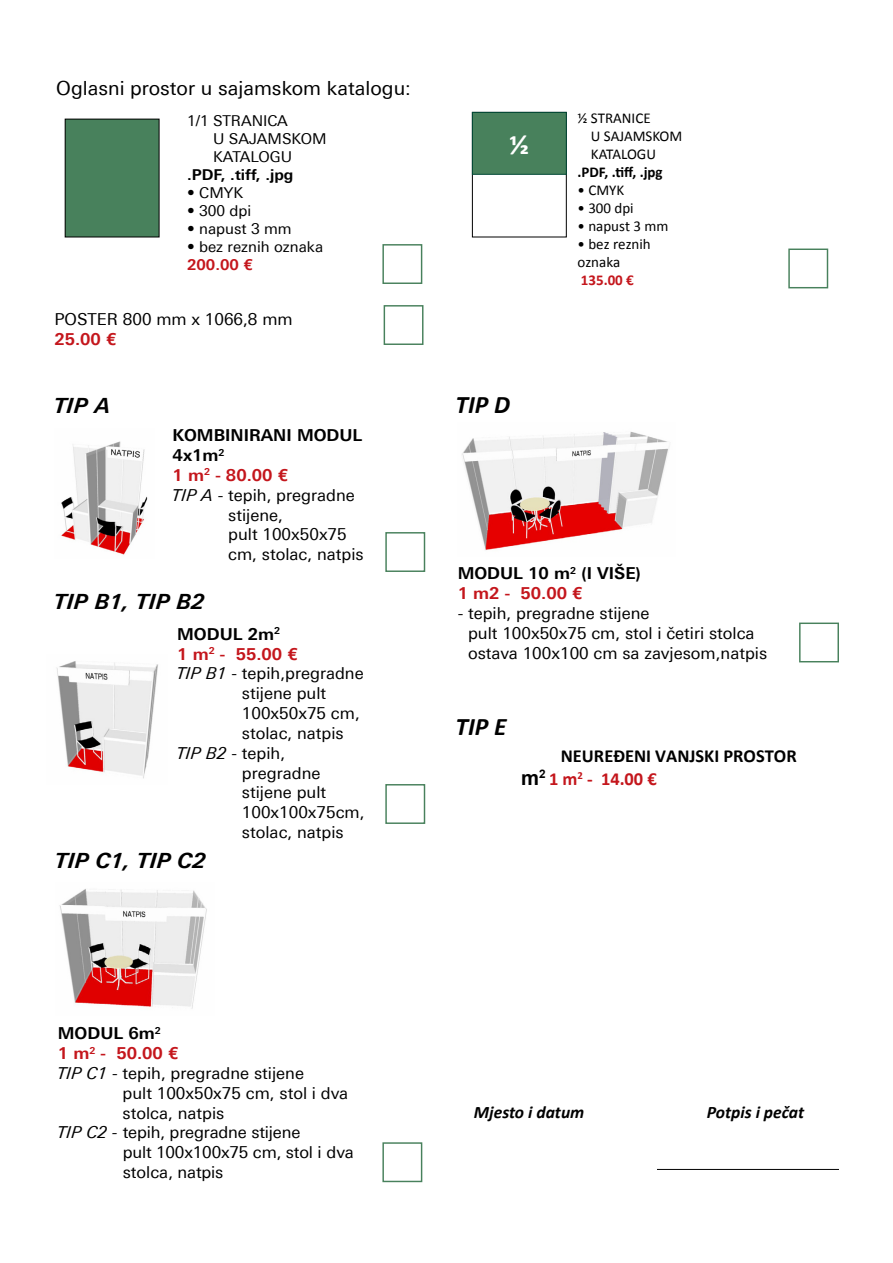
<style>
.page{position:relative;width:893px;height:1263px;background:#fff}
.page>*{position:absolute;margin:0;border:0;box-sizing:border-box;transform-origin:0 0}
.t1{font:700 28.35px "Calibri";color:#fff}
.t2{font:italic 700 25.35px "Calibri";color:#000}
.t3{font:italic 700 21px "Univers Next Pro";color:#000}
.t4{font:19.5px "Univers Next Pro";color:#000101}
.t5{font:700 18.45px/23.1px "Calibri";color:#000}
.t6{font:italic 700 17.55px "Calibri";color:#000}
.t7{font:16.5px/19.8px "Univers Next Pro";color:#000}
.t8{font:700 16.5px/19.8px "Univers Next Pro";color:#000}
.t9{font:700 16.5px "Univers Next Pro";color:#c4161c}
.t10{font:15px/18px "Univers Next Pro";color:#000}
.t11{font:15px/18px "Calibri";color:#000}
.t12{font:700 15px "Univers Next Pro";color:#000}
.t13{font:700 15px "Calibri";color:#000}
.t14{font:700 15px "Univers Next Pro";color:#c4161c}
.t15{font:700 15px "Calibri";color:#c4161c}
.s1{font-style:italic}
.s2{color:#c4161c}
.s3{font-family:"Arial";font-size:20.25px}
</style>
<div class="page">
<div style="left:385px;top:532px;width:40px;height:40px;border:1px solid #48815c"></div>
<div style="left:799px;top:622px;width:40px;height:40px;border:1px solid #48815c"></div>
<img style="left:61px;top:441px;width:87px;height:114px">
<img style="left:56px;top:661px;width:102px;height:118px">
<img style="left:59px;top:889px;width:148px;height:120px">
<img style="left:462px;top:432px;width:207px;height:118px">
<div style="left:382px;top:244px;width:40px;height:40px;border:1px solid #48815c"></div>
<div style="left:788px;top:249px;width:40px;height:39px;border:1px solid #48815c"></div>
<div style="left:385px;top:784px;width:40px;height:40px;border:1px solid #48815c"></div>
<div style="left:382px;top:1142px;width:40px;height:40px;border:1px solid #48815c"></div>
<div style="left:384px;top:305px;width:39px;height:40px;border:1px solid #48815c"></div>
<div style="left:65px;top:119px;width:94px;height:118px;background:#48815c"></div>
<div style="left:65px;top:119px;width:94px;height:118px;border:1px solid #000"></div>
<div style="left:472px;top:112px;width:95px;height:125px;border:1px solid #000"></div>
<div style="left:472px;top:112px;width:95px;height:63px;background:#48815c;border:1px solid #004835"></div>
<hr style="left:657px;top:1169px;width:182px;height:1px;background:#000">
<p class="t4" style="left:56px;top:77px;width:356px">Oglasni prostor u sajamskom katalogu:</p>
<p class="t10" style="left:213px;top:112px;width:115px;text-indent:-26px">1/1 STRANICA<br>U SAJAMSKOM<br>KATALOGU</p>
<p class="t12" style="left:187px;top:166px;width:108px">.PDF, .tiff, .jpg</p>
<p class="t10" style="left:187px;top:184px;width:58px">• CMYK</p>
<p class="t10" style="left:187px;top:202px;width:66px">• 300 dpi</p>
<p class="t10" style="left:187px;top:220px;width:106px">• napust 3 mm</p>
<p class="t10" style="left:187px;top:238px;width:138px">• bez reznih oznaka</p>
<p class="t14" style="left:187px;top:256px;width:67px">200.00 €</p>
<p class="t7" style="left:54px;top:309px;width:240px">POSTER 800 mm x 1066,8 mm</p>
<p class="t9" style="left:54px;top:329px;width:64px">25.00 €</p>
<p class="t3" style="left:54px;top:393px;width:58px">TIP A</p>
<p class="t8" style="left:173px;top:425px;width:191px">KOMBINIRANI MODUL</p>
<p class="t8" style="left:173px;top:445px;width:54px">4x1m<sup>2</sup></p>
<p class="t9" style="left:173px;top:465px;width:117px">1 m<sup>2</sup> - 80.00 €</p>
<p class="t7" style="left:173px;top:485px;width:184px"><span class="s1">TIP A</span> - tepih, pregradne</p>
<p class="t7" style="left:228px;top:505px;width:56px">stijene,</p>
<p class="t7" style="left:228px;top:525px;width:120px">pult 100x50x75</p>
<p class="t7" style="left:228px;top:544px;width:137px">cm, stolac, natpis</p>
<p class="t3" style="left:54px;top:589px;width:152px">TIP B1, TIP B2</p>
<p class="t8" style="left:177px;top:624px;width:105px">MODUL 2m<sup>2</sup></p>
<p class="t9" style="left:177px;top:644px;width:122px">1 m<sup>2</sup> - 55.00 €</p>
<p class="t7" style="left:177px;top:664px;width:188px"><span class="s1">TIP B1</span> - tepih,pregradne</p>
<p class="t7" style="left:242px;top:683px;width:86px">stijene pult</p>
<p class="t7" style="left:242px;top:703px;width:119px">100x50x75 cm,</p>
<p class="t7" style="left:242px;top:723px;width:103px">stolac, natpis</p>
<p class="t7" style="left:177px;top:743px;width:110px"><span class="s1">TIP B2</span> - tepih,</p>
<p class="t7" style="left:242px;top:763px;width:80px">pregradne</p>
<p class="t7" style="left:242px;top:782px;width:86px">stijene pult</p>
<p class="t7" style="left:242px;top:802px;width:124px">100x100x75cm,</p>
<p class="t7" style="left:242px;top:822px;width:103px">stolac, natpis</p>
<p class="t3" style="left:55px;top:848px;width:152px">TIP C1, TIP C2</p>
<h1 class="t1" style="left:510px;top:125px;width:21px">½</h1>
<h2 class="t2" style="left:455px;top:386px;width:56px">TIP D</h2>
<p class="t11" style="left:591px;top:109px;width:93px;text-indent:-13px">½ STRANICE<br>U SAJAMSKOM<br>KATALOGU</p>
<p class="t13" style="left:577px;top:162px;width:87px">.PDF, .tiff, .jpg</p>
<p class="t11" style="left:577px;top:181px;width:48px">• CMYK</p>
<p class="t11" style="left:577px;top:199px;width:58px">• 300 dpi</p>
<p class="t11" style="left:577px;top:217px;width:92px">• napust 3 mm</p>
<p class="t11" style="left:577px;top:235px;width:75px">• bez reznih oznaka</p>
<p class="t15" style="left:581px;top:270px;width:55px">135.00 €</p>
<p class="t8" style="left:458px;top:563px;width:185px">MODUL 10 m<sup>2</sup> (I VIŠE)<br><span class="s2">1 m2 - 50.00 €</span></p>
<p class="t7" style="left:468px;top:603px;width:301px;text-indent:-10px">- tepih, pregradne stijene<br>pult 100x50x75 cm, stol i četiri stolca ostava 100x100 cm sa zavjesom,natpis</p>
<h2 class="t2" style="left:455px;top:708px;width:52px">TIP E</h2>
<p class="t5" style="left:521px;top:744px;width:277px;text-indent:40px">NEUREĐENI VANJSKI PROSTOR <span class="s3">m</span><sup>2</sup> <span class="s2">1 m</span><sup>2</sup> <span class="s2">- 14.00 €</span></p>
<p class="t8" style="left:58px;top:1023px;width:105px">MODUL 6m<sup>2</sup></p>
<p class="t9" style="left:58px;top:1043px;width:122px">1 m<sup>2</sup> - 50.00 €</p>
<p class="t7" style="left:58px;top:1063px;width:248px"><span class="s1">TIP C1</span> - tepih, pregradne stijene</p>
<p class="t7" style="left:123px;top:1083px;width:227px">pult 100x50x75 cm, stol i dva</p>
<p class="t7" style="left:123px;top:1103px;width:103px">stolca, natpis</p>
<p class="t7" style="left:58px;top:1122px;width:244px"><span class="s1">TIP C2 -</span> tepih, pregradne stijene</p>
<p class="t7" style="left:123px;top:1142px;width:233px">pult 100x100x75 cm, stol i dva</p>
<p class="t7" style="left:123px;top:1162px;width:102px">stolca, natpis</p>
<p class="t6" style="left:474px;top:1099px;width:112px">Mjesto i datum</p>
<p class="t6" style="left:707px;top:1099px;width:99px">Potpis i pečat</p>
</div>
